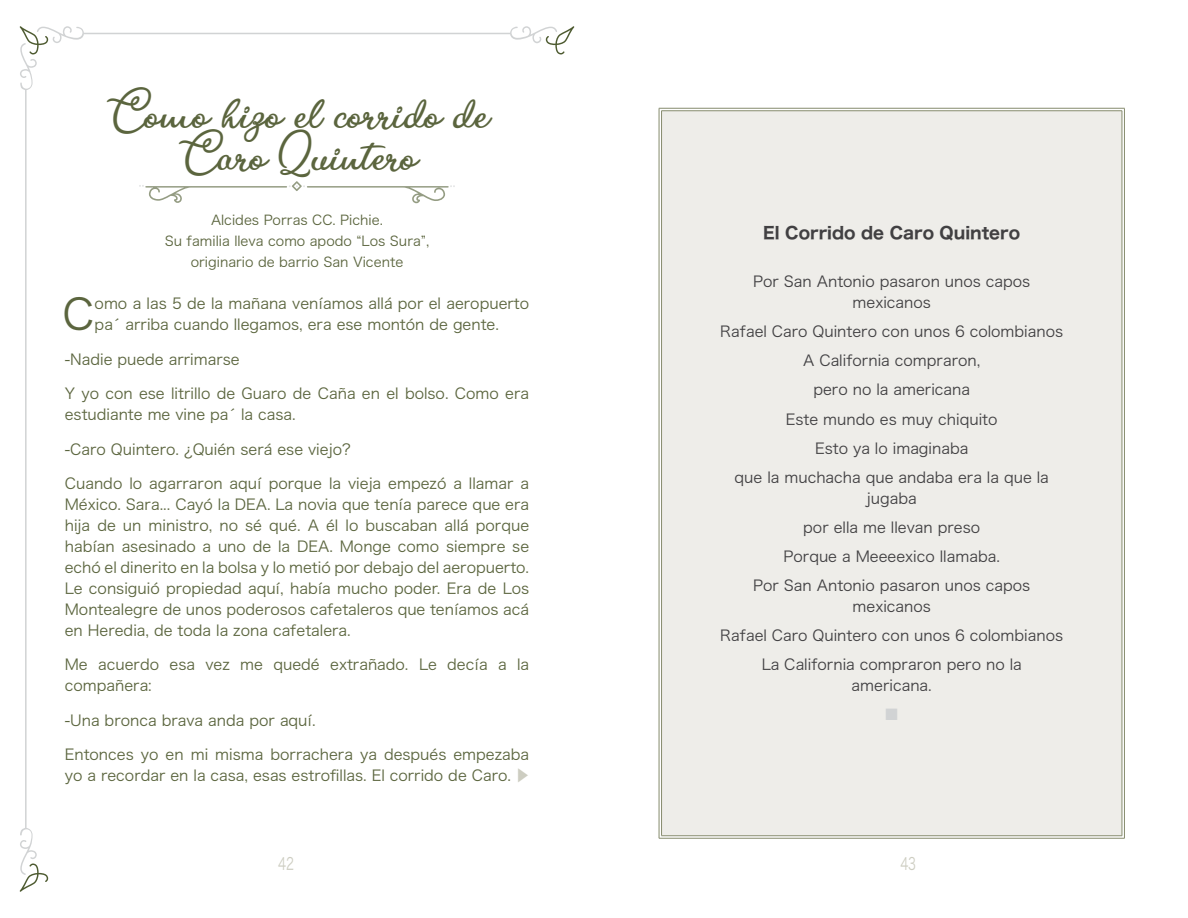
<style>
.page{position:relative;width:1188px;height:918px;background:#fff}
.page>*{position:absolute;margin:0;border:0;box-sizing:border-box;transform-origin:0 0}
.t1{font:42.45px "Hira Kaku Pro W3";color:#5b653e}
.t2{font:27px/42px "Bite Chocolate";letter-spacing:.025em;color:#5b653e;text-align:center}
.t3{font:16.8px "Hira Kaku Pro W3";color:#cdcdc1;scale:.71 1}
.t4{font:16.5px "Hiragino Sans W7";color:#414042}
.t5{font:15px/21px "Hira Kaku Pro W3";color:#5b653e}
.t6{font:15px/29.1px "Hiragino Sans W3";color:#414042;text-align:center}
.t7{font:15px "Hira Kaku Pro W3";color:#d1d3d4}
.t8{font:13.5px/21px "Hira Kaku Pro W3";color:#5b653e;text-align:center}
.s1{color:#cdcdc1}
</style>
<div class="page">
<svg style="left:20px;top:26px;width:554px;height:866px"></svg>
<div style="left:660px;top:110px;width:463px;height:727px;background:#eeede9"></div>
<hr style="left:659px;top:108px;width:466px;height:3px;background:#fff">
<hr style="left:659px;top:111px;width:3px;height:725px;background:#fff">
<hr style="left:659px;top:836px;width:466px;height:2px;background:#fff">
<hr style="left:659px;top:108px;width:466px;height:1px;background:#868b6d">
<hr style="left:661px;top:110px;width:461px;height:1px;background:#868b6d">
<hr style="left:659px;top:109px;width:1px;height:729px;background:#868b6d">
<hr style="left:661px;top:111px;width:1px;height:725px;background:#868b6d">
<hr style="left:1122px;top:111px;width:1px;height:725px;background:#868b6d">
<hr style="left:1124px;top:109px;width:1px;height:729px;background:#868b6d">
<hr style="left:661px;top:835px;width:461px;height:1px;background:#868b6d">
<hr style="left:659px;top:838px;width:466px;height:1px;background:#868b6d">
<h2 class="t2" style="left:105px;top:98px;width:385px">Como hizo el corrido de<br>Caro Quintero</h2>
<p class="t8" style="left:165px;top:208px;width:266px">Alcides Porras CC. Pichie.<br>Su familia lleva como apodo “Los Sura”, originario de barrio San Vicente</p>
<h1 class="t1" style="left:63px;top:276px;width:34px">C</h1>
<p class="t5" style="left:95px;top:292px;width:436px">omo a las 5 de la mañana veníamos allá por el aeropuerto pa´ arriba cuando llegamos, era ese montón de gente.</p>
<p class="t5" style="left:65px;top:347px;width:176px">-Nadie puede arrimarse</p>
<p class="t5" style="left:65px;top:382px;width:466px">Y yo con ese litrillo de Guaro de Caña en el bolso. Como era estudiante me vine pa´ la casa.</p>
<p class="t5" style="left:65px;top:437px;width:287px">-Caro Quintero. ¿Quién será ese viejo?</p>
<p class="t5" style="left:65px;top:472px;width:466px;text-align:justify">Cuando lo agarraron aquí porque la vieja empezó a llamar a México. Sara... Cayó la DEA. La novia que tenía parece que era hija de un ministro, no sé qué. A él lo buscaban allá porque habían asesinado a uno de la DEA. Monge como siempre se echó el dinerito en la bolsa y lo metió por debajo del aeropuerto.<br>Le consiguió propiedad aquí, había mucho poder. Era de Los Montealegre de unos poderosos cafetaleros que teníamos acá en Heredia, de toda la zona cafetalera.</p>
<p class="t5" style="left:65px;top:653px;width:466px">Me acuerdo esa vez me quedé extrañado. Le decía a la compañera:</p>
<p class="t5" style="left:65px;top:709px;width:252px">-Una bronca brava anda por aquí.</p>
<p class="t5" style="left:65px;top:743px;width:467px">Entonces yo en mi misma borrachera ya después empezaba yo a recordar en la casa, esas estrofillas. El corrido de Caro. <span class="s1">▶</span></p>
<p class="t4" style="left:763px;top:220px;width:258px">El Corrido de Caro Quintero</p>
<p class="t6" style="left:753px;top:270px;width:279px;line-height:21px">Por San Antonio pasaron unos capos mexicanos</p>
<p class="t6" style="left:720px;top:316px;width:344px">Rafael Caro Quintero con unos 6 colombianos<br>A California compraron,<br>pero no la americana<br>Este mundo es muy chiquito<br>Esto ya lo imaginaba<br>que la muchacha que andaba era la que la</p>
<p class="t6" style="left:753px;top:483px;width:279px">jugaba<br>por ella me llevan preso<br>Porque a Meeeexico llamaba.<br>Por San Antonio pasaron unos capos</p>
<p class="t6" style="left:720px;top:591px;width:344px">mexicanos<br>Rafael Caro Quintero con unos 6 colombianos<br>La California compraron pero no la</p>
<p class="t6" style="left:852px;top:670px;width:82px">americana.</p>
<p class="t7" style="left:884px;top:701px;width:16px">■</p>
<p class="t3" style="left:278px;top:849px;width:24px">42</p>
<p class="t3" style="left:900px;top:849px;width:24px">43</p>
</div>
